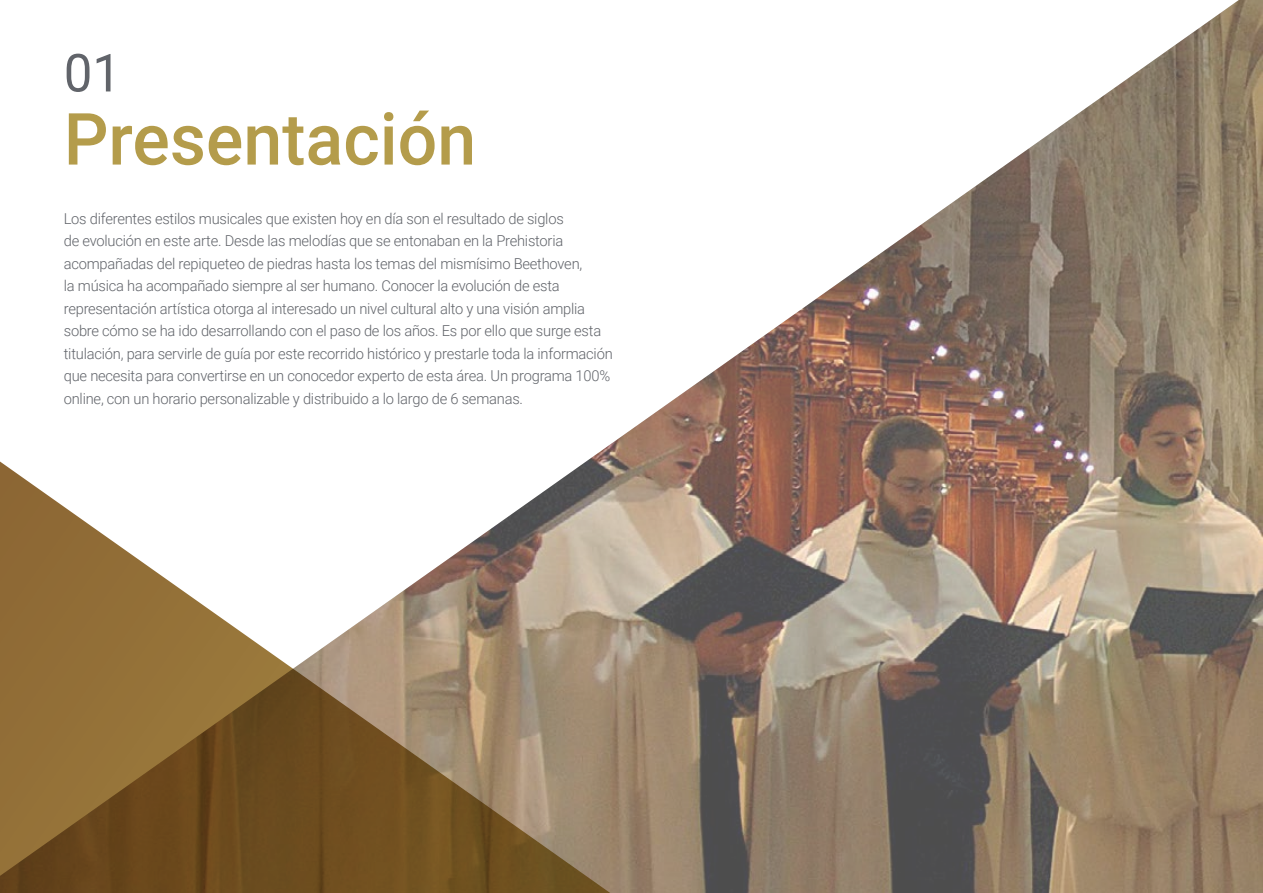
<style>
.page{position:relative;width:1263px;height:893px;background:#fff}
.page>*{position:absolute;margin:0;border:0;box-sizing:border-box;transform-origin:0 0}
.t1{font:500 72px "Roboto";color:#b49c4b}
.t2{font:52.5px "Roboto";color:#61646a}
.t3{font:300 15px/22.5px "Roboto";letter-spacing:-.015em;color:#61646a}
</style>
<div class="page">
<img style="left:608px;top:0;width:655px;height:893px">
<svg style="left:0;top:446px;width:640px;height:447px"></svg>
<h2 class="t2" style="left:64px;top:36px;width:59px">01</h2>
<h1 class="t1" style="left:64px;top:89px;width:414px">Presentación</h1>
<p class="t3" style="left:64px;top:207px;width:550px">Los diferentes estilos musicales que existen hoy en día son el resultado de siglos<br>de evolución en este arte. Desde las melodías que se entonaban en la Prehistoria acompañadas del repiqueteo de piedras hasta los temas del mismísimo Beethoven,<br>la música ha acompañado siempre al ser humano. Conocer la evolución de esta representación artística otorga al interesado un nivel cultural alto y una visión amplia sobre cómo se ha ido desarrollando con el paso de los años. Es por ello que surge esta titulación, para servirle de guía por este recorrido histórico y prestarle toda la información que necesita para convertirse en un conocedor experto de esta área. Un programa 100% online, con un horario personalizable y distribuido a lo largo de 6 semanas.</p>
</div>
